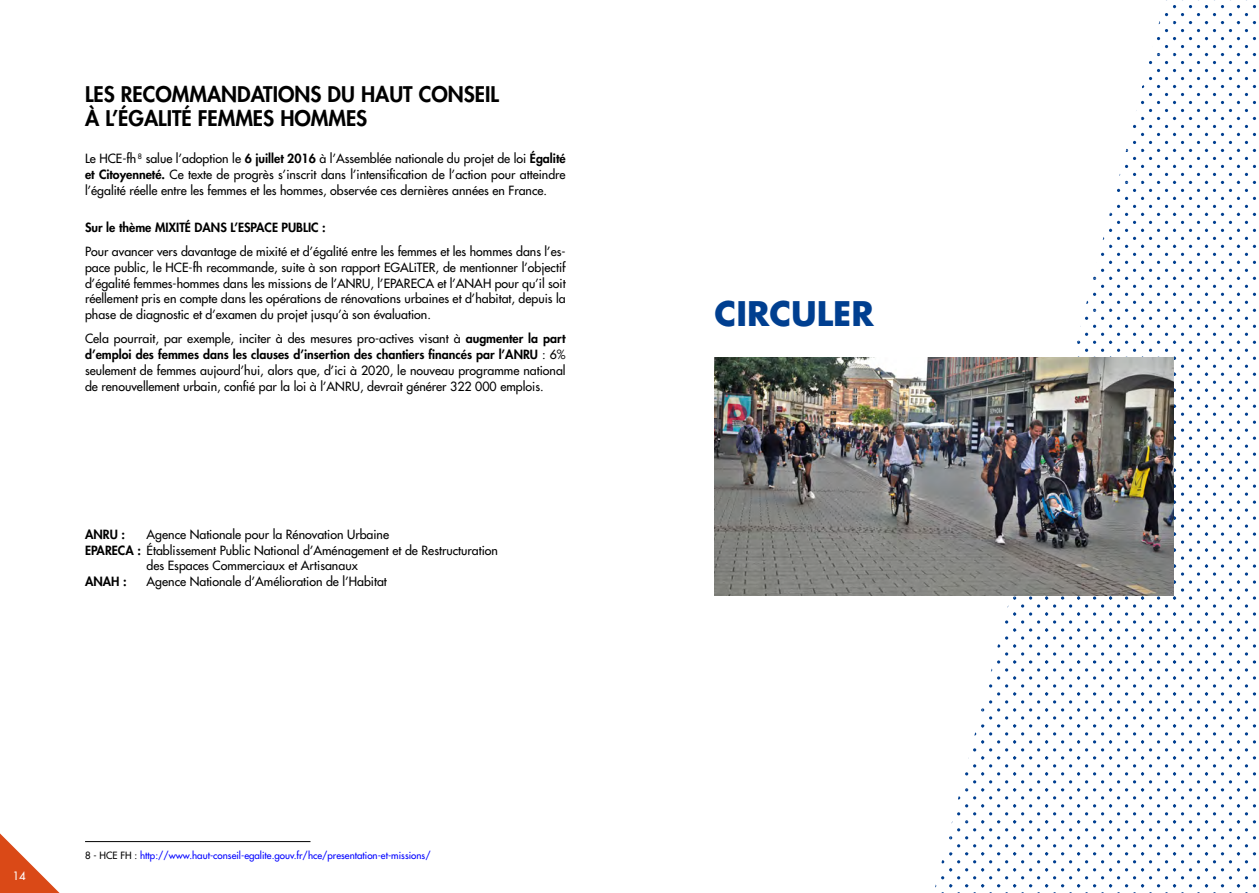
<style>
.page{position:relative;width:1259px;height:893px;background:#fff}
.page>*{position:absolute;margin:0;border:0;box-sizing:border-box;transform-origin:0 0}
.t1{font:700 33px "Futura Std";color:#003f90}
.t2{font:800 21px "Futura Std";color:#000}
.t3{font:500 12.3px/15.8px "Futura Std";color:#000;text-align:justify}
.t4{font:800 12.3px "Futura Std";color:#000}
.t5{font:500 11.25px "Futura Std";color:#fff}
.t6{font:500 9.75px "Futura Std";color:#00f}
.s1{font-weight:800}
.s2{color:#000}
</style>
<div class="page">
<svg style="left:0;top:833px;width:60px;height:60px"></svg>
<hr style="left:85px;top:841px;width:225px;height:1px;background:#000">
<svg style="left:933px;top:0;width:323px;height:893px"></svg>
<img style="left:714px;top:357px;width:460px;height:238px">
<h2 class="t2" style="left:85px;top:81px;width:51px">LES RECOMM</h2>
<h2 class="t2" style="left:207px;top:81px;width:69px">ANDATIONS</h2>
<h2 class="t2" style="left:327px;top:81px;width:104px">DU HAUT CONSEI</h2>
<h2 class="t2" style="left:490px;top:81px;width:10px">L</h2>
<h2 class="t2" style="left:85px;top:105px;width:137px">À L’ÉGALITÉ FEMMES</h2>
<h2 class="t2" style="left:280px;top:105px;width:30px">HOMMES</h2>
<p class="t3" style="left:85px;top:151px;width:482px">Le HCE-fh <sup>8</sup> salue l’adoption le <span class="s1">6 juillet 2016</span> à l’Assemblée nationale du projet de loi <span class="s1">égalité et Citoyenneté.</span> Ce texte de progrès s’inscrit dans l’intensification de l’action pour atteindre l’égalité réelle entre les femmes et les hommes, observée ces dernières années en France.</p>
<p class="t4" style="left:85px;top:220px;width:242px">Sur le thème MIXITé DANS L’ESPACE PUBLIC :</p>
<p class="t3" style="left:85px;top:244px;width:482px">Pour avancer vers davantage de mixité et d’égalité entre les femmes et les hommes dans l’es&shy;pace public, le HCE-fh recommande, suite à son rapport EGALiTER, de mentionner l’objectif d’égalité femmes-hommes dans les missions de l’ANRU, l’EPARECA et l’ANAH pour qu’il soit réellement pris en compte dans les opérations de rénovations urbaines et d’habitat, depuis la phase de diagnostic et d’examen du projet jusqu’à son évaluation.</p>
<p class="t3" style="left:85px;top:331px;width:482px">Cela pourrait, par exemple, inciter à des mesures pro-actives visant à <span class="s1">augmenter la part d’emploi des femmes dans les clauses d’insertion des chantiers financés par l’ANRU</span> : 6% seulement de femmes aujourd’hui, alors que, d’ici à 2020, le nouveau programme national de renouvellement urbain, confié par la loi à l’ANRU, devrait générer 322 000 emplois.</p>
<p class="t4" style="left:85px;top:526px;width:41px">ANRU :</p>
<p class="t3" style="left:147px;top:526px;width:244px">Agence Nationale pour la Rénovation Urbaine</p>
<p class="t3" style="left:85px;top:542px;width:414px"><span class="s1">EPARECA :</span> Établissement Public National d’Aménagement et de Restructuration</p>
<p class="t3" style="left:147px;top:558px;width:213px">des Espaces Commerciaux et Artisanaux</p>
<p class="t4" style="left:85px;top:574px;width:43px">ANAH :</p>
<p class="t3" style="left:147px;top:574px;width:242px">Agence Nationale d’Amélioration de l’Habitat</p>
<p class="t5" style="left:13px;top:869px;width:15px">14</p>
<p class="t6" style="left:85px;top:849px;width:347px"><span class="s2">8 - HCE FH :</span> http://www.haut-conseil-egalite.gouv.fr/hce/presentation-et-missions/</p>
<h1 class="t1" style="left:714px;top:292px;width:161px">CIRCULER</h1>
</div>
